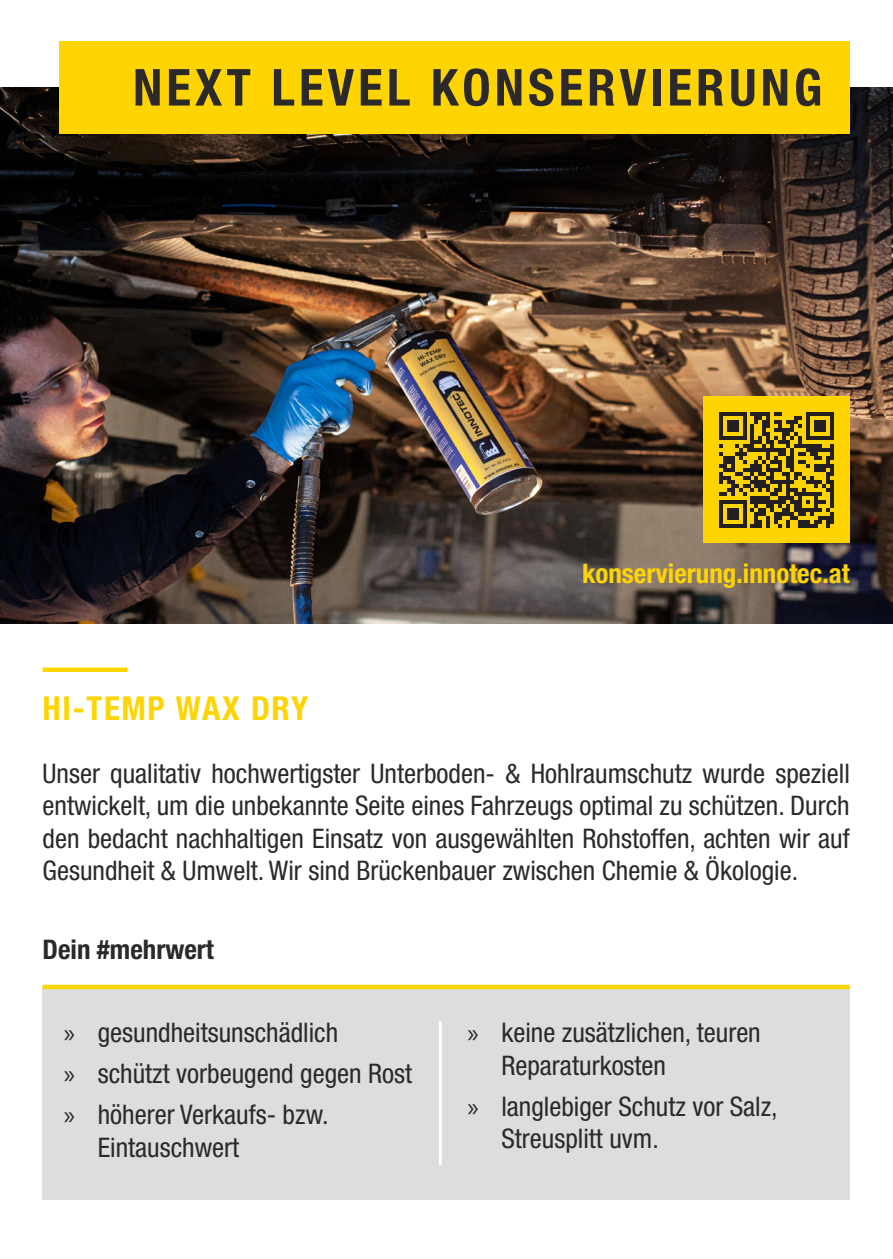
<style>
.page{position:relative;width:893px;height:1259px;background:#fff}
.page>*{position:absolute;margin:0;border:0;box-sizing:border-box;transform-origin:0 0}
.t1{font:700 condensed 51px "Helvetica Neue";letter-spacing:.08em;color:#2b292a}
.t2{font:700 condensed 33px "Helvetica Neue";letter-spacing:.05em;color:#fed503}
.t3{font:condensed 27px/32.4px "Helvetica Neue";color:#2b292a}
.t4{font:700 condensed 27px "Helvetica Neue";color:#fed503}
.t5{font:700 condensed 27px "Helvetica Neue";color:#2b292a}
.s1{font-family:"Myriad Pro";font-stretch:normal}
</style>
<div class="page">
<img style="left:0;top:87px;width:893px;height:536px">
<div style="left:43px;top:667px;width:85px;height:5px;background:#fed503"></div>
<div style="left:43px;top:987px;width:807px;height:212px;background:#dcdddf"></div>
<div style="left:43px;top:984px;width:807px;height:5px;background:#fed503"></div>
<hr style="left:439px;top:1021px;width:3px;height:144px;background:#fff">
<div style="left:60px;top:41px;width:790px;height:92px;background:#fed503"></div>
<div style="left:703px;top:396px;width:147px;height:147px;background:#fed503"></div>
<svg style="left:719px;top:412px;width:115px;height:115px"></svg>
<hr style="left:830px;top:428px;width:4px;height:12px;background:#231f20">
<hr style="left:830px;top:444px;width:4px;height:16px;background:#231f20">
<hr style="left:830px;top:464px;width:4px;height:12px;background:#231f20">
<hr style="left:830px;top:480px;width:4px;height:27px;background:#231f20">
<hr style="left:830px;top:511px;width:4px;height:12px;background:#231f20">
<p class="t1" style="left:133px;top:57px;width:691px">NEXT LEVEL KONSERVIERUNG</p>
<p class="t2" style="left:43px;top:688px;width:267px">HI-TEMP WAX DRY</p>
<p class="t4" style="left:582px;top:557px;width:269px">konservierung.innotec.at</p>
<p class="t3" style="left:43px;top:757px;width:809px;text-align:justify">Unser qualitativ hochwertigster Unterboden- &amp; Hohlraumschutz wurde speziell entwickelt, um die unbekannte Seite eines Fahrzeugs optimal zu schützen. Durch den bedacht nachhaltigen Einsatz von ausgewählten Rohstoffen, achten wir auf Gesundheit &amp; Umwelt. Wir sind Brückenbauer zwischen Chemie &amp; Ökologie.</p>
<p class="t5" style="left:43px;top:933px;width:173px">Dein #mehrwert</p>
<p class="t3" style="left:64px;top:1016px;width:276px"><span class="s1">»</span> gesundheitsunschädlich</p>
<p class="t3" style="left:64px;top:1057px;width:350px"><span class="s1">»</span> schützt vorbeugend gegen Rost</p>
<p class="t3" style="left:98px;top:1098px;width:232px;text-indent:-34px"><span class="s1">»</span> höherer Verkaufs- bzw.<br>Eintauschwert</p>
<p class="t3" style="left:501px;top:1016px;width:261px;text-indent:-34px"><span class="s1">»</span> keine zusätzlichen, teuren<br>Reparaturkosten</p>
<p class="t3" style="left:501px;top:1090px;width:278px;text-indent:-34px"><span class="s1">»</span> langlebiger Schutz vor Salz,<br>Streusplitt uvm.</p>
</div>
